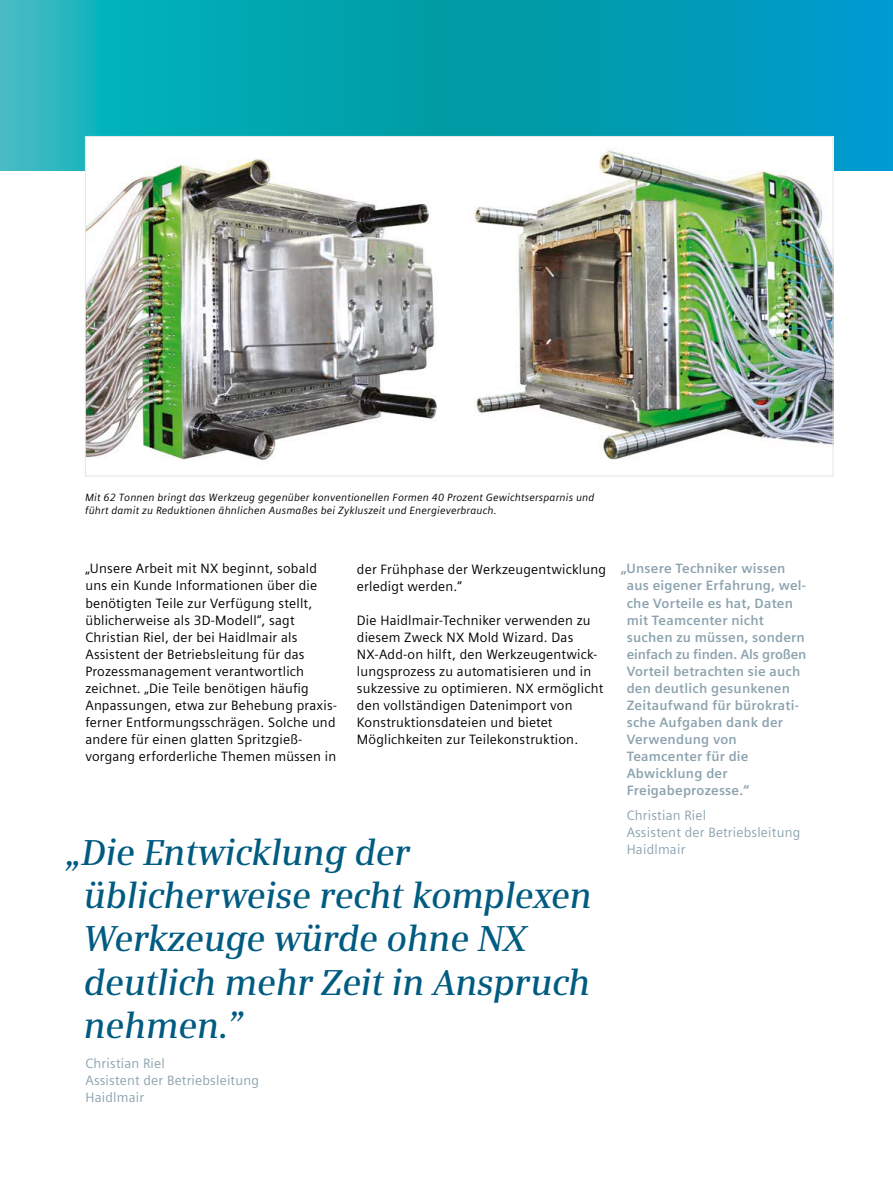
<style>
.page{position:relative;width:893px;height:1191px;background:#fff}
.page>*{position:absolute;margin:0;border:0;box-sizing:border-box;transform-origin:0 0}
.t1{font:italic 600 36px/43.2px "Siemens Serif";letter-spacing:-.01em;color:#005b81}
.t2{font:13.5px/17px "Siemens Sans Global";letter-spacing:.015em;color:#000}
.t3{font:700 13.5px/17px "Siemens Sans Global";letter-spacing:.015em;color:#8ca3af}
.t4{font:13.5px/17px "Siemens Sans Global";letter-spacing:.015em;color:#8ca3af}
.t5{font:italic 10.5px/13.5px "Siemens Sans Global";letter-spacing:.015em;color:#000}
</style>
<div class="page">
<svg style="left:0;top:0;width:893px;height:170px;background:#09a4b6"></svg>
<img style="left:87px;top:138px;width:744px;height:322px">
<p class="t5" style="left:85px;top:490px;width:511px">Mit 62 Tonnen bringt das Werkzeug gegenüber konventionellen Formen 40 Prozent Gewichtsersparnis und führt damit zu Reduktionen ähnlichen Ausmaßes bei Zykluszeit und Energieverbrauch.</p>
<p class="t2" style="left:85px;top:561px;width:253px">„Unsere Arbeit mit NX beginnt, sobald uns ein Kunde Informationen über die benötigten Teile zur Verfügung stellt, üblicherweise als 3D-Modell“, sagt Christian Riel, der bei Haidlmair als Assistent der Betriebsleitung für das Prozessmanagement verantwortlich zeichnet. „Die Teile benötigen häufig Anpassungen, etwa zur Behebung praxis&shy;ferner Entformungsschrägen. Solche und andere für einen glatten Spritzgieß&shy;vorgang erforderliche Themen müssen in</p>
<p class="t2" style="left:357px;top:561px;width:251px">der Frühphase der Werkzeugentwicklung erledigt werden.“</p>
<p class="t2" style="left:357px;top:612px;width:248px">Die Haidlmair-Techniker verwenden zu diesem Zweck NX Mold Wizard. Das NX-Add-on hilft, den Werkzeugentwick&shy;lungsprozess zu automatisieren und in sukzessive zu optimieren. NX ermöglicht den vollständigen Datenimport von Konstruktionsdateien und bietet Möglichkeiten zur Teilekonstruktion.</p>
<h1 class="t1" style="left:84px;top:830px;width:509px;text-indent:-18px">„Die Entwicklung der üblicherweise recht komplexen<br>Werkzeuge würde ohne NX deutlich mehr Zeit in Anspruch nehmen.”</h1>
<p class="t4" style="left:85px;top:1055px;width:175px">Christian Riel<br>Assistent der Betriebsleitung<br>Haidlmair</p>
<p class="t3" style="left:627px;top:560px;width:181px;text-indent:-6px">„Unsere Techniker wissen aus eigener Erfahrung, wel&shy;che Vorteile es hat, Daten mit Teamcenter nicht suchen zu müssen, sondern einfach zu finden. Als großen<br>Vorteil betrachten sie auch den deutlich gesunkenen<br>Zeitaufwand für bürokrati&shy;sche Aufgaben dank der<br>Verwendung von<br>Teamcenter für die<br>Abwicklung der<br>Freigabeprozesse.“</p>
<p class="t4" style="left:627px;top:807px;width:175px">Christian Riel<br>Assistent der Betriebsleitung<br>Haidlmair</p>
</div>
